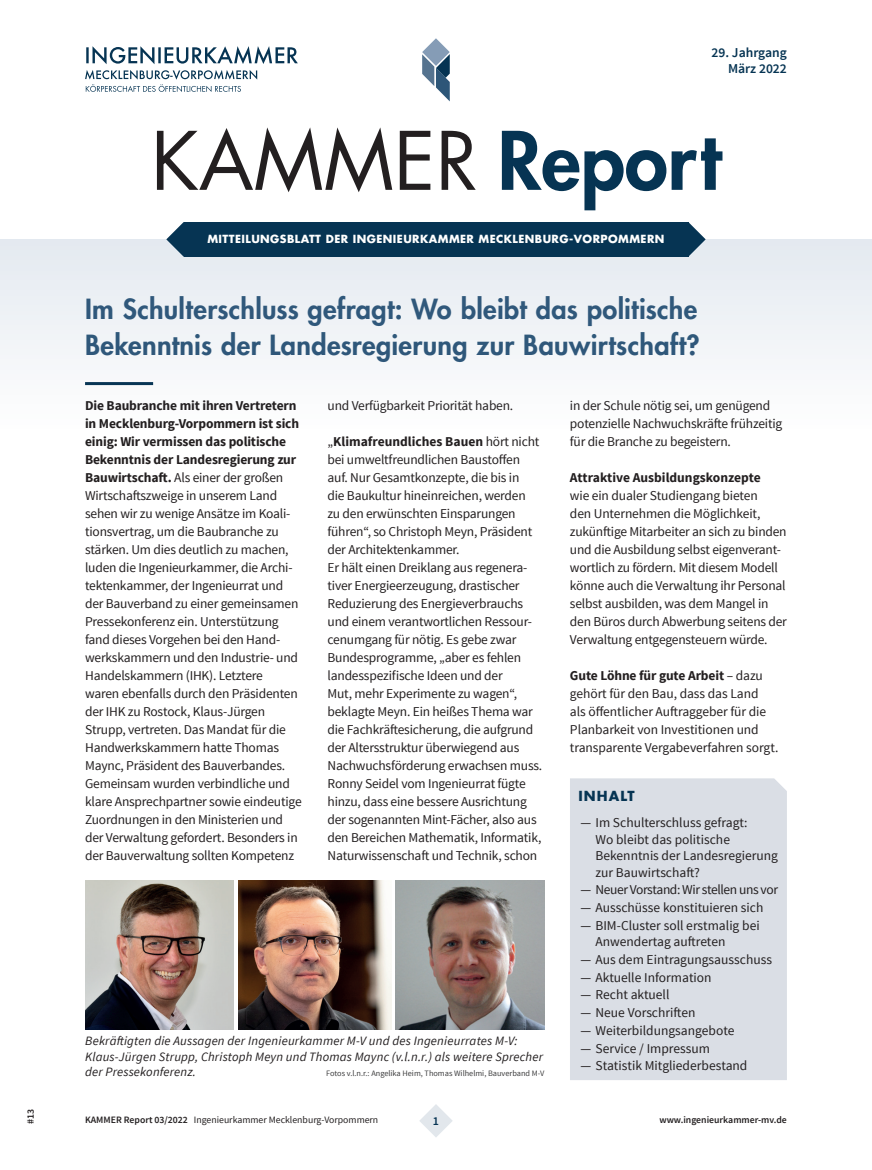
<style>
.page{position:relative;width:872px;height:1170px;background:#fff}
.page>*{position:absolute;margin:0;border:0;box-sizing:border-box;transform-origin:0 0}
.t1{font:78.3px "Futura Std";color:#231f20}
.t2{font:800 27px/36.5px "Futura Std";letter-spacing:.01em;color:#2d5678}
.t3{font:600 13.65px/16.4px "Source Sans Pro";color:#063453;text-align:right}
.t4{font:13.5px/18px "Source Sans Pro";letter-spacing:-.015em;color:#231f20}
.t5{font:700 13.5px "Source Sans Pro";color:#231f20}
.t6{font:700 13.5px "Futura Std";letter-spacing:.08em;color:#063453}
.t7{font:italic 12.75px/15.8px "Source Sans Pro";letter-spacing:.015em;color:#231f20}
.t8{font:600 12px "Source Sans Pro";color:#063453}
.t9{font:700 10.95px "Futura Std";letter-spacing:.04em;color:#fff}
.t10{font:9.75px "Source Sans Pro";color:#231f20}
.t11{font:600 9.75px "Source Sans Pro";color:#231f20}
.t12{font:8.25px "Source Sans Pro";color:#3e3e3f}
.s1{font-weight:800;color:#063453}
.s2{font-weight:700}
.s3{font-weight:600}
</style>
<div class="page">
<svg style="left:419px;top:1104px;width:34px;height:33px"></svg>
<div style="left:0;top:239px;width:872px;height:192px;background:#f1f4f7"></div>
<svg style="left:422px;top:38px;width:28px;height:63px"></svg>
<svg style="left:86px;top:46px;width:212px;height:18px"></svg>
<svg style="left:85px;top:70px;width:172px;height:22px"></svg>
<div style="left:184px;top:222px;width:504px;height:35px;background:#063453"></div>
<svg style="left:166px;top:222px;width:18px;height:35px"></svg>
<svg style="left:688px;top:222px;width:17px;height:35px"></svg>
<div style="left:570px;top:778px;width:217px;height:301px;background:#dadee5"></div>
<img style="left:238px;top:880px;width:153px;height:149px">
<img style="left:85px;top:880px;width:149px;height:149px">
<img style="left:395px;top:880px;width:149px;height:149px">
<p class="t11" style="left:24px;top:1123px;width:17px;rotate:-90deg">#13</p>
<p class="t3" style="left:711px;top:45px;width:77px">29. Jahrgang<br>März 2022</p>
<h1 class="t1" style="left:151px;top:111px;width:571px">KAMMER <span class="s1">Report</span></h1>
<p class="t9" style="left:207px;top:232px;width:458px">MITTEILUNGSBLATT DER INGENIEURKAMMER MECKLENBURG-VORPOMMERN</p>
<h2 class="t2" style="left:85px;top:291px;width:616px">Im Schulterschluss gefragt: Wo bleibt das politische<br>Bekenntnis der Landesregierung zur Bauwirtschaft?</h2>
<p class="t4" style="left:85px;top:397px;width:218px"><span class="s2">Die Baubranche mit ihren Vertretern in Mecklenburg-Vorpommern ist sich einig: Wir vermissen das politische Bekenntnis der Landesregierung zur Bauwirtschaft.</span> Als einer der großen Wirtschaftszweige in unserem Land sehen wir zu wenige Ansätze im Koali&shy;tionsvertrag, um die Baubranche zu stärken. Um dies deutlich zu machen, luden die Ingenieurkammer, die Archi&shy;tektenkammer, der Ingenieurrat und der Bauverband zu einer gemeinsamen Pressekonferenz ein. Unterstützung fand dieses Vorgehen bei den Hand&shy;werkskammern und den Industrie- und Handelskammern (IHK). Letztere<br>waren ebenfalls durch den Präsidenten der IHK zu Rostock, Klaus-Jürgen Strupp, vertreten. Das Mandat für die Handwerkskammern hatte Thomas Maync, Präsident des Bauverbandes.<br>Gemeinsam wurden verbindliche und klare Ansprechpartner sowie eindeutige Zuordnungen in den Ministerien und der Verwaltung gefordert. Besonders in der Bauverwaltung sollten Kompetenz</p>
<p class="t4" style="left:327px;top:397px;width:187px">und Verfügbarkeit Priorität haben.</p>
<p class="t4" style="left:570px;top:397px;width:214px">in der Schule nötig sei, um genügend potenzielle Nachwuchskräfte frühzeitig für die Branche zu begeistern.</p>
<p class="t5" style="left:570px;top:469px;width:192px">Attraktive Ausbildungskonzepte</p>
<p class="t4" style="left:570px;top:487px;width:218px">wie ein dualer Studiengang bieten<br>den Unternehmen die Möglichkeit, zukünftige Mitarbeiter an sich zu binden und die Ausbildung selbst eigenverant&shy;wortlich zu fördern. Mit diesem Modell könne auch die Verwaltung ihr Personal selbst ausbilden, was dem Mangel in den Büros durch Abwerbung seitens der Verwaltung entgegensteuern würde.</p>
<p class="t4" style="left:570px;top:667px;width:210px"><span class="s2">Gute Löhne für gute Arbeit</span> – dazu gehört für den Bau, dass das Land<br>als öffentlicher Auftraggeber für die Planbarkeit von Investitionen und transparente Vergabeverfahren sorgt.</p>
<p class="t4" style="left:327px;top:433px;width:216px">„<span class="s2">Klimafreundliches Bauen</span> hört nicht bei umweltfreundlichen Baustoffen auf. Nur Gesamtkonzepte, die bis in<br>die Baukultur hineinreichen, werden<br>zu den erwünschten Einsparungen führen“, so Christoph Meyn, Präsident der Architektenkammer.<br>Er hält einen Dreiklang aus regenera&shy;tiver Energieerzeugung, drastischer Reduzierung des Energieverbrauchs und einem verantwortlichen Ressour&shy;cenumgang für nötig. Es gebe zwar Bundesprogramme, „aber es fehlen landesspezifische Ideen und der<br>Mut, mehr Experimente zu wagen“, beklagte Meyn. Ein heißes Thema war die Fachkräftesicherung, die aufgrund der Altersstruktur überwiegend aus Nachwuchsförderung erwachsen muss.<br>Ronny Seidel vom Ingenieurrat fügte hinzu, dass eine bessere Ausrichtung der sogenannten Mint-Fächer, also aus den Bereichen Mathematik, Informatik, Naturwissenschaft und Technik, schon</p>
<p class="t6" style="left:578px;top:787px;width:58px">INHALT</p>
<p class="t4" style="left:595px;top:814px;width:184px;line-height:16.5px;text-indent:-15px">― Im Schulterschluss gefragt:<br>Wo bleibt das politische<br>Bekenntnis der Landesregierung zur Bauwirtschaft?</p>
<p class="t4" style="left:580px;top:881px;width:199px">― Neuer Vorstand: Wir stellen uns vor ― Ausschüsse konstituieren sich<br>― BIM-Cluster soll erstmalig bei</p>
<p class="t4" style="left:580px;top:933px;width:193px;text-indent:15px">Anwendertag auftreten<br>― Aus dem Eintragungsausschuss ― Aktuelle Information<br>― Recht aktuell<br>― Neue Vorschriften<br>― Weiterbildungsangebote<br>― Service / Impressum<br>― Statistik Mitgliederbestand</p>
<p class="t7" style="left:85px;top:1032px;width:459px">Bekräftigten die Aussagen der Ingenieurkammer M-V und des Ingenieurrates M-V:<br>Klaus-Jürgen Strupp, Christoph Meyn und Thomas Maync (v.l.n.r.) als weitere Sprecher der Pressekonferenz.</p>
<p class="t12" style="left:326px;top:1068px;width:220px">Fotos v.l.n.r.: Angelika Heim, Thomas Wilhelmi, Bauverband M-V</p>
<p class="t10" style="left:85px;top:1113px;width:295px"><span class="s3">KAMMER Report 03/2022</span> Ingenieurkammer Mecklenburg-Vorpommern</p>
<p class="t8" style="left:433px;top:1112px;width:8px">1</p>
<p class="t11" style="left:659px;top:1113px;width:129px">www.ingenieurkammer-mv.de</p>
</div>
